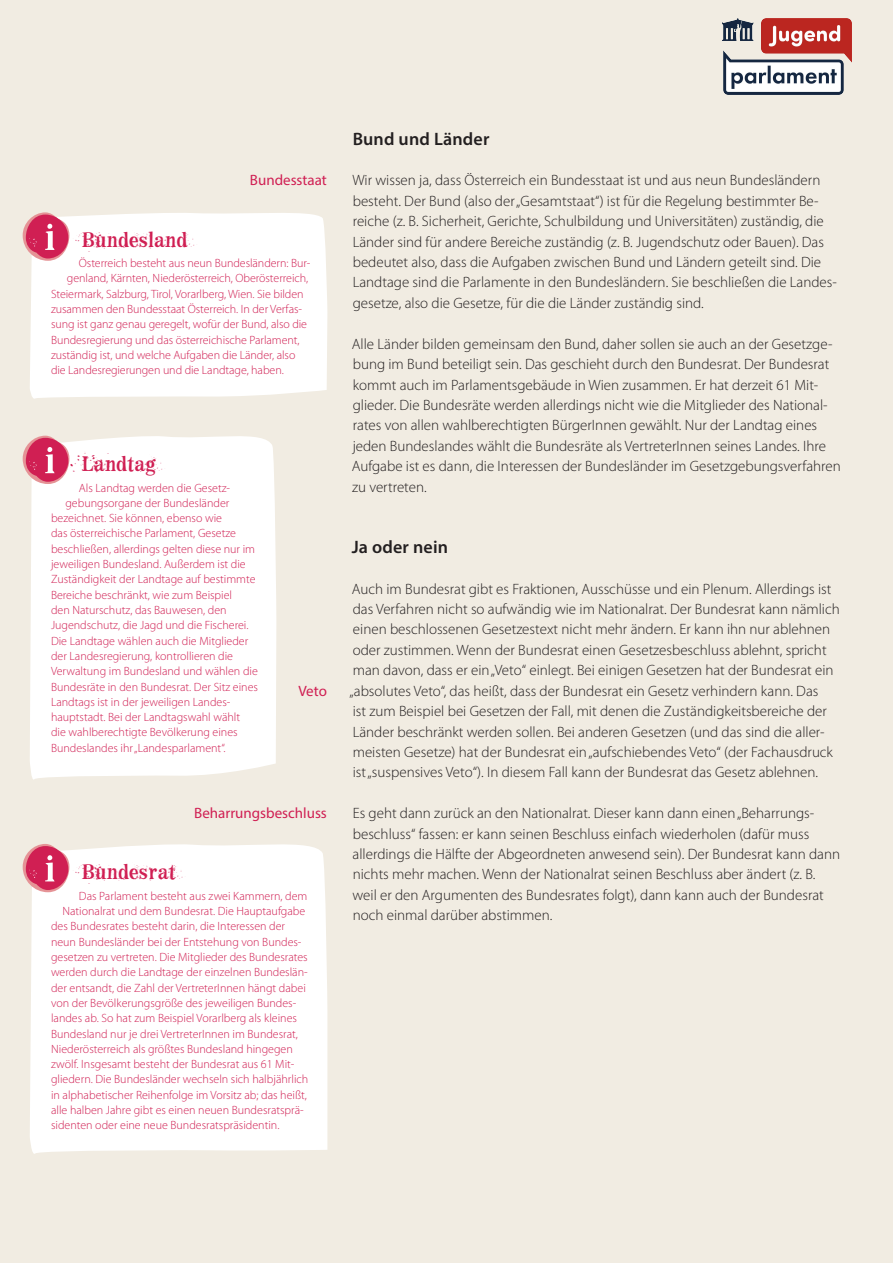
<style>
.page{position:relative;width:893px;height:1263px;background:#f1ece2}
.page>*{position:absolute;margin:0;border:0;box-sizing:border-box;transform-origin:0 0}
.t1{font:21px "F2 F Mad Zine LT Std Dirt";color:#d01f53}
.t2{font:600 18px "Myriad Pro";letter-spacing:.01em;color:#231f20}
.t3{font:300 15px/20.4px "Myriad Pro";color:#231f20}
.t4{font:15px "Myriad Pro";color:#d01f53}
.t5{font:300 12px "Myriad Pro";color:#d01f53}
</style>
<div class="page">
<div style="left:30px;top:213px;width:297px;height:186px;background:#fff"></div>
<svg style="left:23px;top:212px;width:46px;height:49px;background:#de6b88"></svg>
<div style="left:30px;top:435px;width:246px;height:345px;background:#fff"></div>
<svg style="left:23px;top:436px;width:46px;height:48px;background:#dd6886"></svg>
<div style="left:30px;top:844px;width:297px;height:310px;background:#fff"></div>
<svg style="left:23px;top:844px;width:46px;height:48px;background:#dd6886"></svg>
<img style="left:723px;top:19px;width:128px;height:75px">
<p class="t4" style="left:250px;top:171px;width:78px">Bundesstaat</p>
<h1 class="t1" style="left:82px;top:225px;width:107px">Bundesland</h1>
<p class="t5" style="left:79px;top:256px;width:233px">Österreich besteht aus neun Bundesländern: Bur-</p>
<p class="t5" style="left:67px;top:272px;width:243px">genland, Kärnten, Niederösterreich, Oberösterreich,</p>
<p class="t5" style="left:51px;top:287px;width:254px">Steiermark, Salzburg, Tirol, Vorarlberg, Wien. Sie bilden</p>
<p class="t5" style="left:51px;top:302px;width:253px">zusammen den Bundesstaat Österreich. In der Verfas-</p>
<p class="t5" style="left:51px;top:318px;width:258px">sung ist ganz genau geregelt, wofür der Bund, also die</p>
<p class="t5" style="left:51px;top:333px;width:250px">Bundesregierung und das österreichische Parlament,</p>
<p class="t5" style="left:51px;top:348px;width:246px">zuständig ist, und welche Aufgaben die Länder, also</p>
<p class="t5" style="left:51px;top:364px;width:234px">die Landesregierungen und die Landtage, haben.</p>
<h1 class="t1" style="left:82px;top:449px;width:75px">Landtag</h1>
<p class="t5" style="left:79px;top:481px;width:153px">Als Landtag werden die Gesetz-</p>
<p class="t5" style="left:65px;top:496px;width:165px">gebungsorgane der Bundesländer</p>
<p class="t5" style="left:51px;top:512px;width:173px">bezeichnet. Sie können, ebenso wie</p>
<p class="t5" style="left:51px;top:527px;width:186px">das österreichische Parlament, Gesetze</p>
<p class="t5" style="left:51px;top:542px;width:206px">beschließen, allerdings gelten diese nur im</p>
<p class="t5" style="left:51px;top:557px;width:196px">jeweiligen Bundesland. Außerdem ist die</p>
<p class="t5" style="left:51px;top:573px;width:206px">Zuständigkeit der Landtage auf bestimmte</p>
<p class="t5" style="left:51px;top:588px;width:183px">Bereiche beschränkt, wie zum Beispiel</p>
<p class="t5" style="left:51px;top:603px;width:177px">den Naturschutz, das Bauwesen, den</p>
<p class="t5" style="left:51px;top:619px;width:199px">Jugendschutz, die Jagd und die Fischerei.</p>
<p class="t5" style="left:51px;top:634px;width:199px">Die Landtage wählen auch die Mitglieder</p>
<p class="t5" style="left:51px;top:649px;width:184px">der Landesregierung, kontrollieren die</p>
<p class="t5" style="left:51px;top:665px;width:208px">Verwaltung im Bundesland und wählen die</p>
<p class="t5" style="left:51px;top:680px;width:208px">Bundesräte in den Bundesrat. Der Sitz eines</p>
<p class="t5" style="left:51px;top:695px;width:181px">Landtags ist in der jeweiligen Landes-</p>
<p class="t5" style="left:51px;top:710px;width:191px">hauptstadt. Bei der Landtagswahl wählt</p>
<p class="t5" style="left:51px;top:726px;width:188px">die wahlberechtigte Bevölkerung eines</p>
<p class="t5" style="left:51px;top:741px;width:176px">Bundeslandes ihr „Landesparlament“.</p>
<p class="t4" style="left:298px;top:681px;width:30px">Veto</p>
<p class="t4" style="left:194px;top:804px;width:134px">Beharrungsbeschluss</p>
<h1 class="t1" style="left:82px;top:858px;width:95px">Bun desr at</h1>
<p class="t5" style="left:79px;top:889px;width:230px">Das Parlament besteht aus zwei Kammern, dem</p>
<p class="t5" style="left:62px;top:904px;width:244px">Nationalrat und dem Bundesrat. Die Hauptaufgabe</p>
<p class="t5" style="left:51px;top:920px;width:236px">des Bundesrates besteht darin, die Interessen der</p>
<p class="t5" style="left:51px;top:935px;width:252px">neun Bundesländer bei der Entstehung von Bundes-</p>
<p class="t5" style="left:51px;top:950px;width:258px">gesetzen zu vertreten. Die Mitglieder des Bundesrates</p>
<p class="t5" style="left:51px;top:966px;width:258px">werden durch die Landtage der einzelnen Bundeslän-</p>
<p class="t5" style="left:51px;top:981px;width:256px">der entsandt, die Zahl der VertreterInnen hängt dabei</p>
<p class="t5" style="left:51px;top:996px;width:247px">von der Bevölkerungsgröße des jeweiligen Bundes-</p>
<p class="t5" style="left:51px;top:1012px;width:247px">landes ab. So hat zum Beispiel Vorarlberg als kleines</p>
<p class="t5" style="left:51px;top:1027px;width:249px">Bundesland nur je drei VertreterInnen im Bundesrat,</p>
<p class="t5" style="left:51px;top:1042px;width:243px">Niederösterreich als größtes Bundesland hingegen</p>
<p class="t5" style="left:51px;top:1057px;width:245px">zwölf. Insgesamt besteht der Bundesrat aus 61 Mit-</p>
<p class="t5" style="left:51px;top:1073px;width:259px">gliedern. Die Bundesländer wechseln sich halbjährlich</p>
<p class="t5" style="left:51px;top:1088px;width:258px">in alphabetischer Reihenfolge im Vorsitz ab; das heißt,</p>
<p class="t5" style="left:51px;top:1103px;width:254px">alle halben Jahre gibt es einen neuen Bundesratsprä-</p>
<p class="t5" style="left:51px;top:1119px;width:230px">sidenten oder eine neue Bundesratspräsidentin.</p>
<p class="t2" style="left:353px;top:127px;width:138px">Bund und Länder</p>
<p class="t3" style="left:352px;top:170px;width:486px">Wir wissen ja, dass Österreich ein Bundesstaat ist und aus neun Bundesländern besteht. Der Bund (also der „Gesamtstaat“) ist für die Regelung bestimmter Be&shy;reiche (z. B. Sicherheit, Gerichte, Schulbildung und Universitäten) zuständig, die Länder sind für andere Bereiche zuständig (z. B. Jugendschutz oder Bauen). Das bedeutet also, dass die Aufgaben zwischen Bund und Ländern geteilt sind. Die Landtage sind die Parlamente in den Bundesländern. Sie beschließen die Landes&shy;gesetze, also die Gesetze, für die die Länder zuständig sind.</p>
<p class="t3" style="left:352px;top:334px;width:490px">Alle Länder bilden gemeinsam den Bund, daher sollen sie auch an der Gesetzge&shy;bung im Bund beteiligt sein. Das geschieht durch den Bundesrat. Der Bundesrat kommt auch im Parlamentsgebäude in Wien zusammen. Er hat derzeit 61 Mit&shy;glieder. Die Bundesräte werden allerdings nicht wie die Mitglieder des National&shy;rates von allen wahlberechtigten BürgerInnen gewählt. Nur der Landtag eines jeden Bundeslandes wählt die Bundesräte als VertreterInnen seines Landes. Ihre Aufgabe ist es dann, die Interessen der Bundesländer im Gesetzgebungsverfahren zu vertreten.</p>
<p class="t2" style="left:352px;top:535px;width:98px">Ja oder nein</p>
<p class="t3" style="left:349px;top:579px;width:492px">Auch im Bundesrat gibt es Fraktionen, Ausschüsse und ein Plenum. Allerdings ist das Verfahren nicht so aufwändig wie im Nationalrat. Der Bundesrat kann nämlich einen beschlossenen Gesetzestext nicht mehr ändern. Er kann ihn nur ablehnen oder zustimmen. Wenn der Bundesrat einen Gesetzesbeschluss ablehnt, spricht man davon, dass er ein „Veto“ einlegt. Bei einigen Gesetzen hat der Bundesrat ein „absolutes Veto“, das heißt, dass der Bundesrat ein Gesetz verhindern kann. Das<br>ist zum Beispiel bei Gesetzen der Fall, mit denen die Zuständigkeitsbereiche der Länder beschränkt werden sollen. Bei anderen Gesetzen (und das sind die aller&shy;meisten Gesetze) hat der Bundesrat ein „aufschiebendes Veto“ (der Fachausdruck ist „suspensives Veto“). In diesem Fall kann der Bundesrat das Gesetz ablehnen.</p>
<p class="t3" style="left:352px;top:803px;width:489px">Es geht dann zurück an den Nationalrat. Dieser kann dann einen „Beharrungs&shy;beschluss“ fassen: er kann seinen Beschluss einfach wiederholen (dafür muss allerdings die Hälfte der Abgeordneten anwesend sein). Der Bundesrat kann dann nichts mehr machen. Wenn der Nationalrat seinen Beschluss aber ändert (z. B. weil er den Argumenten des Bundesrates folgt), dann kann auch der Bundesrat noch einmal darüber abstimmen.</p>
</div>
